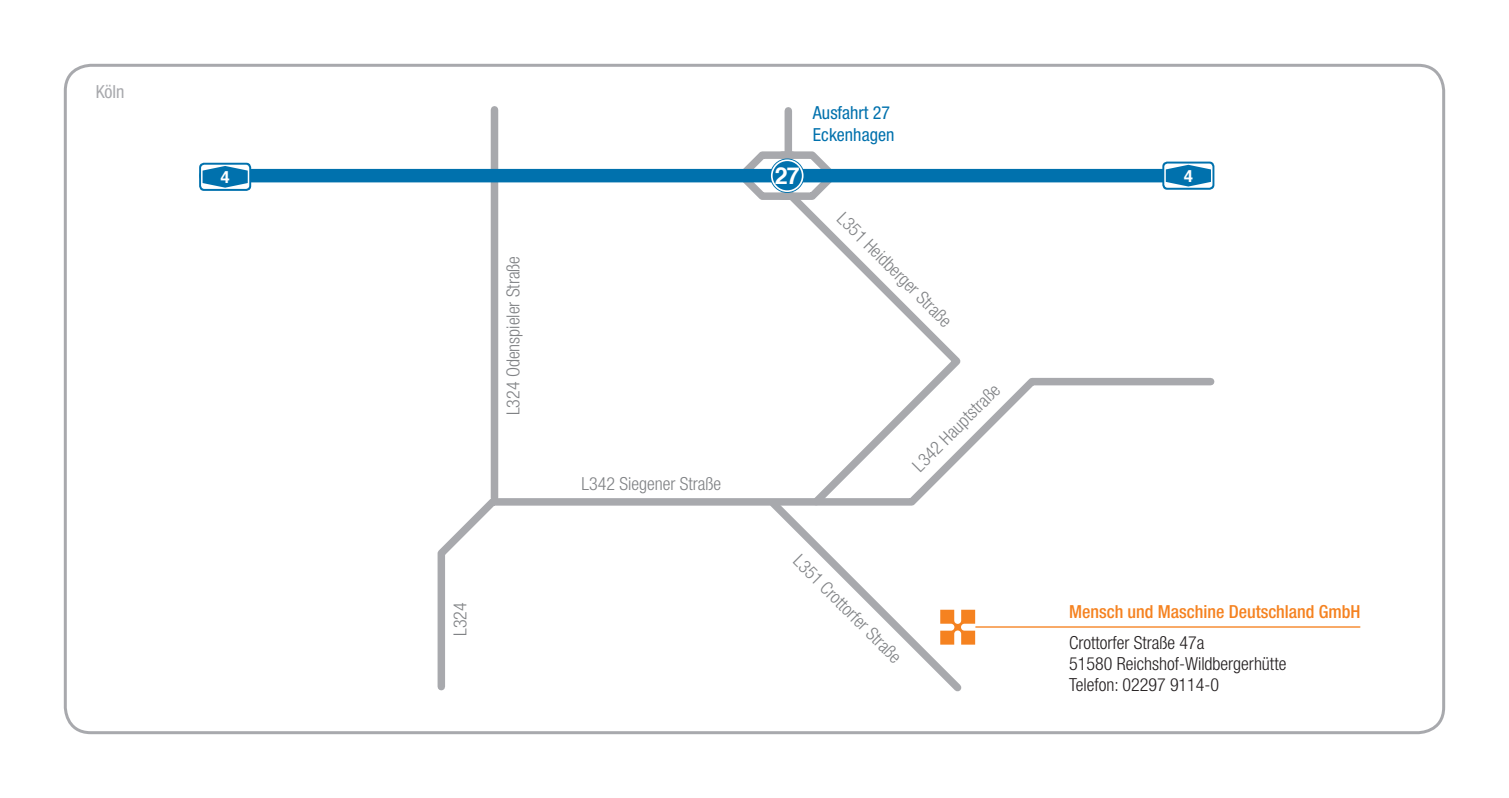
<style>
.page{position:relative;width:1509px;height:798px;background:#fff}
.page>*{position:absolute;margin:0;border:0;box-sizing:border-box;transform-origin:0 0}
.t1{font:700 23.25px "Helvetica";color:#fff}
.t2{font:300 condensed 18px "Helvetica Neue LT Std";color:#808285}
.t3{font:300 condensed 18px/21px "Helvetica Neue LT Std";color:#231f20}
.t4{font:500 condensed 18px "Helvetica Neue LT Std";color:#f58220}
.t5{font:condensed 18px/21.6px "Helvetica Neue LT Std";color:#0071ad}
.t6{font:condensed 18px "Helvetica Neue LT Std";color:#a8a9ad}
.t7{font:700 16.8px "Helvetica";color:#fff}
</style>
<div class="page">
<svg style="left:784px;top:107px;width:183px;height:267px"></svg>
<svg style="left:733px;top:148px;width:107px;height:56px"></svg>
<div style="left:491px;top:110px;width:7px;height:388px;background:#a8a9ad"></div>
<svg style="left:437px;top:374px;width:781px;height:317px"></svg>
<div style="left:206px;top:169px;width:999px;height:13px;background:#0071ad"></div>
<svg style="left:1162px;top:162px;width:52px;height:28px"></svg>
<svg style="left:1164px;top:164px;width:48px;height:24px"></svg>
<svg style="left:1165px;top:165px;width:45px;height:21px"></svg>
<svg style="left:199px;top:163px;width:52px;height:28px"></svg>
<div style="left:201px;top:165px;width:48px;height:24px;background:#f4f8fb;border-radius:3px"></div>
<svg style="left:202px;top:166px;width:46px;height:22px"></svg>
<svg style="left:762px;top:492px;width:213px;height:200px"></svg>
<hr style="left:975px;top:626px;width:384px;height:1px;background:#f58220">
<svg style="left:770px;top:158px;width:34px;height:35px"></svg>
<svg style="left:771px;top:159px;width:32px;height:33px"></svg>
<div style="left:772px;top:161px;width:29px;height:29px;background:#0071ad;border-radius:50%"></div>
<p class="t6" style="left:96px;top:81px;width:30px">Köln</p>
<p class="t5" style="left:813px;top:102px;width:83px">Ausfahrt 27<br>Eckenhagen</p>
<p class="t1" style="left:774px;top:157px;width:26px">27</p>
<p class="t7" style="left:220px;top:163px;width:11px">4</p>
<p class="t7" style="left:1183px;top:162px;width:11px">4</p>
<p class="t2" style="left:503px;top:415px;width:161px;rotate:-90deg">L324 Odenspieler Straße</p>
<p class="t2" style="left:449px;top:636px;width:35px;rotate:-90deg">L324</p>
<p class="t2" style="left:581px;top:473px;width:141px">L342 Siegener Straße</p>
<p class="t2" style="left:847px;top:208px;width:155px;rotate:45deg">L351 Heidberger Straße</p>
<p class="t2" style="left:908px;top:461px;width:116px;rotate:-45deg">L342 Hauptstraße</p>
<p class="t2" style="left:804px;top:550px;width:145px;rotate:45deg">L351 Crottorfer Straße</p>
<p class="t4" style="left:1069px;top:601px;width:293px">Mensch und Maschine Deutschland GmbH</p>
<p class="t3" style="left:1069px;top:631px;width:219px">Crottorfer Straße 47a<br>51580 Reichshof-Wildbergerhütte<br>Telefon: 02297 9114-0</p>
</div>
